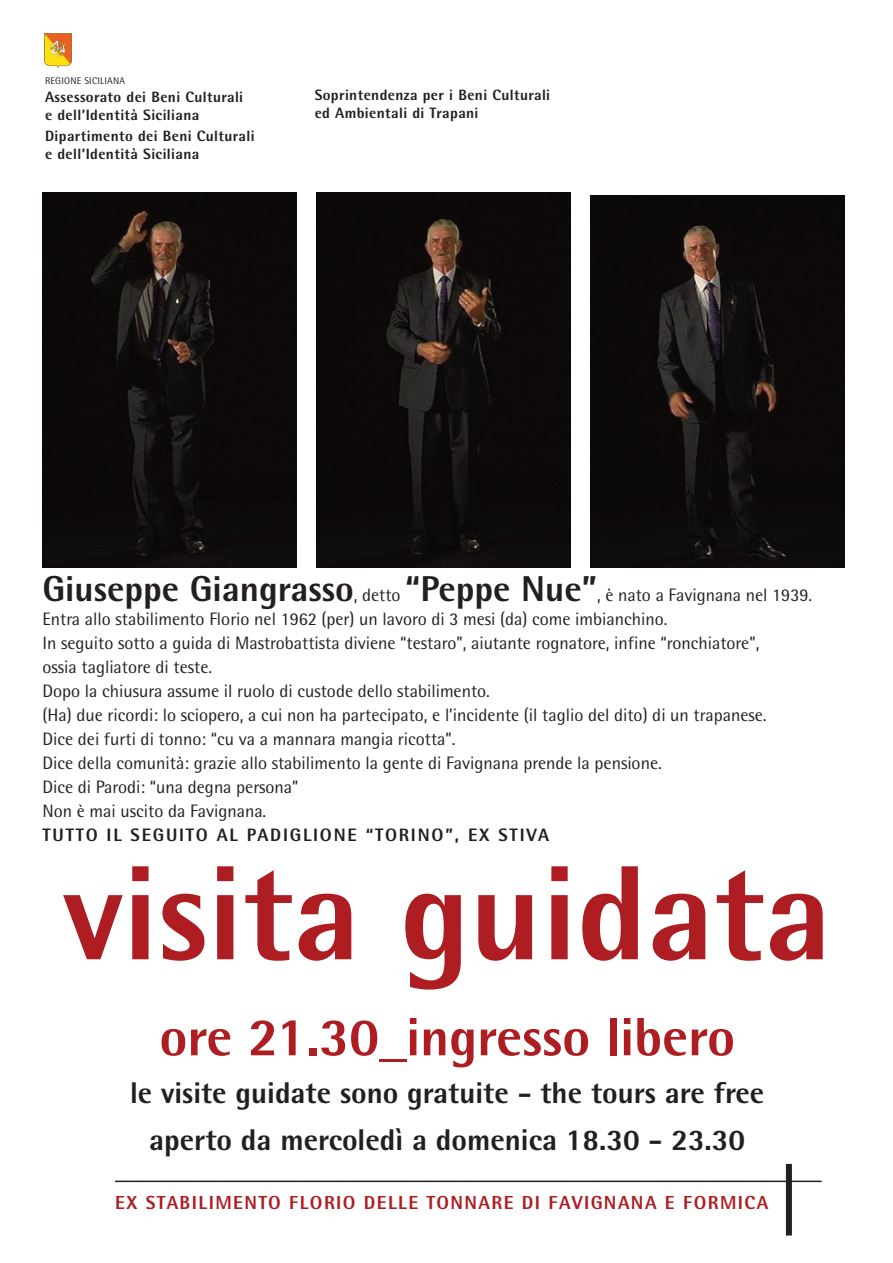
<style>
.page{position:relative;width:893px;height:1263px;background:#fff}
.page>*{position:absolute;margin:0;border:0;box-sizing:border-box;transform-origin:0 0}
.t1{font:800 134.7px "AT Rotis Semi Sans";color:#ad1d21}
.t2{font:800 54px "AT Rotis Semi Sans";color:#ad1d21}
.t3{font:800 30px/46.5px "AT Rotis Semi Sans";color:#231f20;text-align:center}
.t4{font:800 18.9px "AT Rotis Semi Sans";letter-spacing:.075em;color:#ad1d21}
.t5{font:18px/24px "AT Rotis Semi Sans";color:#231f20}
.t6{font:800 18px "AT Rotis Semi Sans";letter-spacing:.1em;color:#231f20}
.t7{font:800 15px/18px "AT Rotis Semi Sans";letter-spacing:.025em;color:#231f20}
.t8{font:9.75px "AT Rotis Semi Sans";letter-spacing:.025em;color:#231f20}
.s1{font-weight:800;font-size:36px}
</style>
<div class="page">
<img style="left:43px;top:192px;width:253px;height:375px">
<img style="left:590px;top:196px;width:254px;height:371px">
<img style="left:316px;top:192px;width:254px;height:375px">
<hr style="left:115px;top:1180px;width:707px;height:2px;background:#231f20">
<div style="left:786px;top:1164px;width:6px;height:71px;background:#231f20"></div>
<img style="left:45px;top:34px;width:26px;height:33px">
<p class="t8" style="left:45px;top:78px;width:82px">REGIONE SICILIANA</p>
<p class="t7" style="left:45px;top:90px;width:200px">Assessorato dei Beni Culturali e dell’Identità Siciliana</p>
<p class="t7" style="left:45px;top:128px;width:211px">Dipartimento dei Beni Culturali e dell’Identità Siciliana</p>
<p class="t7" style="left:315px;top:88px;width:237px">Soprintendenza per i Beni Culturali ed Ambientali di Trapani</p>
<p class="t5" style="left:43px;top:585px;width:771px"><span class="s1">Giuseppe Giangrasso</span>, detto <span class="s1">“Peppe Nue”</span>, è nato a Favignana nel 1939.<br>Entra allo stabilimento Florio nel 1962 (per) un lavoro di 3 mesi (da) come imbianchino.<br>In seguito sotto a guida di Mastrobattista diviene “testaro”, aiutante rognatore, infine “ronchiatore”,<br>ossia tagliatore di teste.<br>Dopo la chiusura assume il ruolo di custode dello stabilimento.<br>(Ha) due ricordi: lo sciopero, a cui non ha partecipato, e l’incidente (il taglio del dito) di un trapanese.<br>Dice dei furti di tonno: “cu va a mannara mangia ricotta”.<br>Dice della comunità: grazie allo stabilimento la gente di Favignana prende la pensione.<br>Dice di Parodi: “una degna persona”<br>Non è mai uscito da Favignana.</p>
<p class="t6" style="left:43px;top:829px;width:508px">TUTTO IL SEGUITO AL PADIGLIONE “TORINO”, EX STIVA</p>
<h1 class="t1" style="left:63px;top:866px;width:770px">visita guidata</h1>
<h2 class="t2" style="left:159px;top:1018px;width:577px">ore 21.30_ingresso libero</h2>
<h3 class="t3" style="left:130px;top:1073px;width:636px">le visite guidate sono gratuite - the tours are free aperto da mercoledì a domenica 18.30 - 23.30</h3>
<p class="t4" style="left:115px;top:1196px;width:655px">EX STABILIMENTO FLORIO DELLE TONNARE DI FAVIGNANA E FORMICA</p>
</div>
